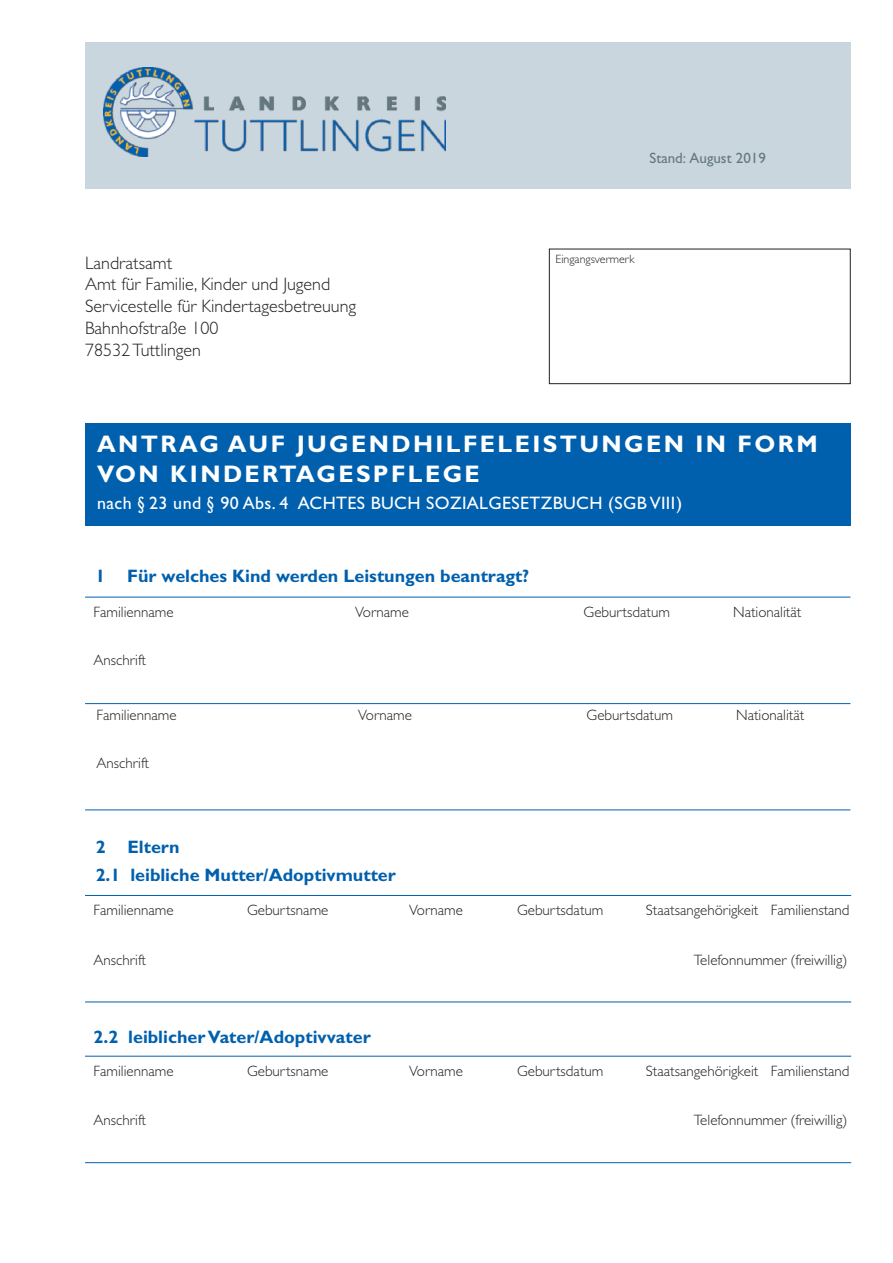
<style>
.page{position:relative;width:893px;height:1263px;background:#fff}
.page>*{position:absolute;margin:0;border:0;box-sizing:border-box;transform-origin:0 0}
.t1{font:700 24px/30.6px "Gill Sans";letter-spacing:.1em;color:#fff}
.t2{font:700 18px/28.2px "Gill Sans";color:#0160ae}
.t3{font:300 18px/21.8px "Gill Sans";color:#231f20}
.t4{font:18px "Gill Sans";letter-spacing:.02em;color:#fff}
.t5{font:300 15px "Gill Sans";color:#231f20}
.t6{font:15px "Gill Sans";color:#647882}
.t7{font:300 12px "Gill Sans";color:#231f20}
</style>
<div class="page">
<div style="left:85px;top:43px;width:765px;height:146px;background:#cad6dd"></div>
<img style="left:104px;top:68px;width:342px;height:89px">
<div style="left:85px;top:423px;width:765px;height:102px;background:#0160ae"></div>
<hr style="left:85px;top:597px;width:765px;height:1px;background:#0160ae">
<hr style="left:85px;top:703px;width:765px;height:1px;background:#0160ae">
<hr style="left:85px;top:810px;width:765px;height:1px;background:#0160ae">
<hr style="left:85px;top:895px;width:766px;height:1px;background:#0160ae">
<hr style="left:85px;top:1002px;width:766px;height:1px;background:#0160ae">
<hr style="left:85px;top:1056px;width:766px;height:1px;background:#0160ae">
<hr style="left:85px;top:1162px;width:766px;height:1px;background:#0160ae">
<div style="left:549px;top:249px;width:301px;height:135px;border:1px solid #231f20"></div>
<p class="t3" style="left:85px;top:252px;width:273px">Landratsamt<br>Amt für Familie, Kinder und Jugend<br>Servicestelle für Kindertagesbetreuung<br>Bahnhofstraße 100<br>78532Tuttlingen</p>
<p class="t6" style="left:649px;top:149px;width:118px">Stand: August 2019</p>
<p class="t7" style="left:555px;top:251px;width:81px">Eingangsvermerk</p>
<h1 class="t1" style="left:97px;top:428px;width:722px">ANTRAG AUF JUGENDHILFELEISTUNGEN IN FORM<br>VON KINDERTAGESPFLEGE</h1>
<p class="t4" style="left:97px;top:492px;width:587px">nach § 23 und § 90 Abs. 4 ACHTES BUCH SOZIALGESETZBUCH (SGB VIII)</p>
<p class="t2" style="left:95px;top:562px;width:435px">1 Für welches Kind werden Leistungen beantragt?</p>
<p class="t5" style="left:94px;top:603px;width:82px">Familienname</p>
<p class="t5" style="left:355px;top:603px;width:55px">Vorname</p>
<p class="t5" style="left:584px;top:603px;width:88px">Geburtsdatum</p>
<p class="t5" style="left:733px;top:603px;width:70px">Nationalität</p>
<p class="t5" style="left:94px;top:651px;width:54px">Anschrift</p>
<p class="t5" style="left:97px;top:706px;width:82px">Familienname</p>
<p class="t5" style="left:358px;top:706px;width:55px">Vorname</p>
<p class="t5" style="left:587px;top:706px;width:88px">Geburtsdatum</p>
<p class="t5" style="left:736px;top:706px;width:70px">Nationalität</p>
<p class="t5" style="left:97px;top:754px;width:54px">Anschrift</p>
<p class="t2" style="left:96px;top:833px;width:302px">2 Eltern<br>2.1 leibliche Mutter/Adoptivmutter</p>
<p class="t5" style="left:94px;top:901px;width:82px">Familienname</p>
<p class="t5" style="left:247px;top:901px;width:83px">Geburtsname</p>
<p class="t5" style="left:409px;top:901px;width:55px">Vorname</p>
<p class="t5" style="left:517px;top:901px;width:88px">Geburtsdatum</p>
<p class="t5" style="left:646px;top:901px;width:205px">Staatsangehörigkeit Familienstand</p>
<p class="t5" style="left:94px;top:950px;width:54px">Anschrift</p>
<p class="t5" style="left:694px;top:950px;width:155px">Telefonnummer (freiwillig)</p>
<p class="t2" style="left:94px;top:1022px;width:279px">2.2 leiblicherVater/Adoptivvater</p>
<p class="t5" style="left:94px;top:1062px;width:82px">Familienname</p>
<p class="t5" style="left:247px;top:1062px;width:83px">Geburtsname</p>
<p class="t5" style="left:409px;top:1062px;width:55px">Vorname</p>
<p class="t5" style="left:517px;top:1062px;width:88px">Geburtsdatum</p>
<p class="t5" style="left:646px;top:1062px;width:205px">Staatsangehörigkeit Familienstand</p>
<p class="t5" style="left:94px;top:1111px;width:54px">Anschrift</p>
<p class="t5" style="left:694px;top:1111px;width:155px">Telefonnummer (freiwillig)</p>
</div>
